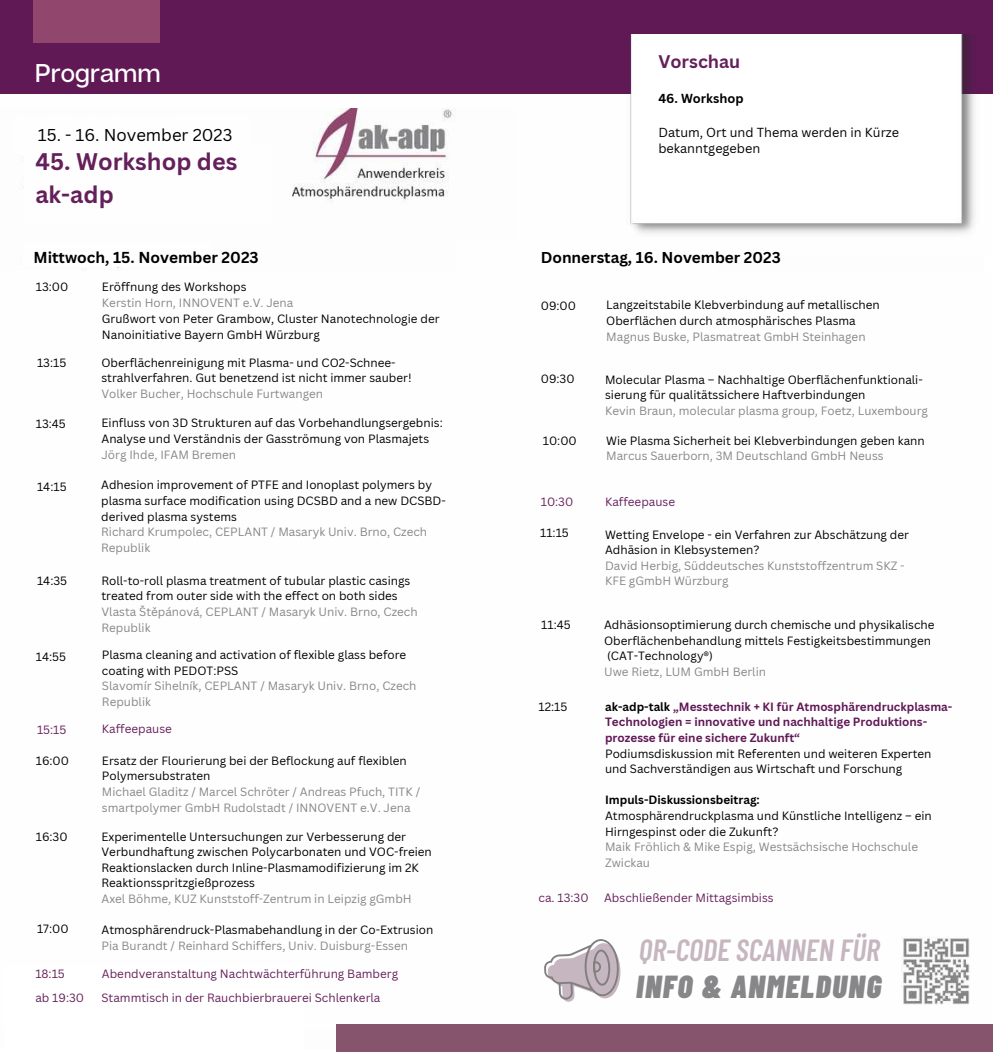
<style>
.page{position:relative;width:993px;height:1052px;background:#fff}
.page>*{position:absolute;margin:0;border:0;box-sizing:border-box;transform-origin:0 0}
.t1{font:italic 900 31.85px "Barlow Condensed";letter-spacing:.045em;color:#878789}
.t2{font:italic 600 30.45px "Barlow Condensed";color:#c6b6bf}
.t3{font:500 25.72px "Articulat CF";color:#fff}
.t4{font:700 23.45px/32.6px "Canva Sans";color:#64205a}
.t5{font:700 17.85px "Canva Sans";color:#64205a}
.t6{font:16.62px "Canva Sans";color:#000}
.t7{font:700 15.4px "Canva Sans";color:#000}
.t8{font:700 15.22px "Canva Sans";color:#000}
.t9{font:12.78px/17px "Canva Sans";color:#000}
.t10{font:700 12.78px "Canva Sans";color:#000}
.t11{font:11.72px/15.6px "Canva Sans";color:#000}
.t12{font:11.72px/15.6px "Canva Sans";color:#878789}
.t13{font:11.72px "Canva Sans";color:#64205a}
.t14{font:700 11.72px/15.6px "Canva Sans";color:#601955}
.t15{font:700 11.72px "Canva Sans";color:#000}
.s1{color:#000}
</style>
<div class="page">
<img style="left:21px;top:108px;width:434px;height:163px">
<div style="left:24px;top:144px;width:247px;height:78px;background:#fffeff"></div>
<div style="left:14px;top:115px;width:236px;height:38px;background:#fefefe"></div>
<div style="left:24px;top:242px;width:188px;height:24px;background:#fffeff"></div>
<div style="left:336px;top:1023px;width:656px;height:28px;background:#86556d"></div>
<div style="left:0;top:0;width:992px;height:93px;background:#601955"></div>
<div style="left:33px;top:0;width:127px;height:43px;background:#91476d"></div>
<img style="left:626px;top:35px;width:353px;height:199px">
<svg style="left:544px;top:939px;width:76px;height:62px"></svg>
<img style="left:901px;top:936px;width:69px;height:69px">
<h3 class="t3" style="left:35px;top:57px;width:127px">Programm</h3>
<h3 class="t6" style="left:38px;top:123px;width:196px">15. - 16. November 2023</h3>
<h3 class="t4" style="left:35px;top:145px;width:203px">45. Workshop des ak-adp</h3>
<h3 class="t7" style="left:33px;top:246px;width:227px">Mittwoch, 15. November 2023</h3>
<p class="t11" style="left:36px;top:278px;width:34px">13:00</p>
<p class="t11" style="left:102px;top:278px;width:146px">Eröffnung des Workshops</p>
<p class="t12" style="left:102px;top:294px;width:193px">Kerstin Horn, INNOVENT e.V. Jena</p>
<p class="t11" style="left:37px;top:354px;width:31px">13:15</p>
<p class="t11" style="left:36px;top:415px;width:32px">13:45</p>
<p class="t11" style="left:37px;top:478px;width:31px">14:15</p>
<p class="t11" style="left:37px;top:572px;width:32px">14:35</p>
<p class="t11" style="left:36px;top:648px;width:32px">14:55</p>
<p class="t13" style="left:37px;top:721px;width:31px">15:15</p>
<p class="t11" style="left:36px;top:752px;width:35px">16:00</p>
<p class="t11" style="left:36px;top:828px;width:33px">16:30</p>
<p class="t11" style="left:37px;top:920px;width:33px">17:00</p>
<p class="t11" style="left:102px;top:311px;width:339px">Grußwort von Peter Grambow, Cluster Nanotechnologie der<br>Nanoinitiative Bayern GmbH Würzburg</p>
<p class="t11" style="left:101px;top:354px;width:311px">Oberflächenreinigung mit Plasma- und CO2-Schnee&shy;strahlverfahren. Gut benetzend ist nicht immer sauber!</p>
<p class="t12" style="left:101px;top:385px;width:223px">Volker Bucher, Hochschule Furtwangen</p>
<p class="t11" style="left:101px;top:415px;width:342px">Einfluss von 3D Strukturen auf das Vorbehandlungsergebnis:<br>Analyse und Verständnis der Gasströmung von Plasmajets</p>
<p class="t12" style="left:101px;top:446px;width:136px">Jörg Ihde, IFAM Bremen</p>
<p class="t11" style="left:101px;top:477px;width:346px">Adhesion improvement of PTFE and Ionoplast polymers by plasma surface modification using DCSBD and a new DCSBD&shy;derived plasma systems</p>
<p class="t12" style="left:101px;top:523px;width:327px">Richard Krumpolec, CEPLANT / Masaryk Univ. Brno, Czech<br>Republik</p>
<p class="t11" style="left:101px;top:572px;width:310px">Roll-to-roll plasma treatment of tubular plastic casings treated from outer side with the effect on both sides</p>
<p class="t12" style="left:101px;top:603px;width:318px">Vlasta Štěpánová, CEPLANT / Masaryk Univ. Brno, Czech<br>Republik</p>
<p class="t11" style="left:102px;top:646px;width:306px">Plasma cleaning and activation of flexible glass before coating with PEDOT:PSS</p>
<p class="t12" style="left:102px;top:677px;width:316px">Slavomír Sihelník, CEPLANT / Masaryk Univ. Brno, Czech<br>Republik</p>
<p class="t13" style="left:102px;top:720px;width:71px">Kaffeepause</p>
<p class="t11" style="left:102px;top:752px;width:306px">Ersatz der Flourierung bei der Beflockung auf flexiblen<br>Polymersubstraten</p>
<p class="t12" style="left:102px;top:783px;width:320px">Michael Gladitz / Marcel Schröter / Andreas Pfuch, TITK / smartpolymer GmbH Rudolstadt / INNOVENT e.V. Jena</p>
<p class="t11" style="left:101px;top:828px;width:332px">Experimentelle Untersuchungen zur Verbesserung der Verbundhaftung zwischen Polycarbonaten und VOC-freien Reaktionslacken durch Inline-Plasmamodifizierung im 2K Reaktionsspritzgießprozess</p>
<p class="t12" style="left:101px;top:890px;width:311px">Axel Böhme, KUZ Kunststoff-Zentrum in Leipzig gGmbH</p>
<p class="t11" style="left:101px;top:921px;width:333px">Atmosphärendruck-Plasmabehandlung in der Co-Extrusion</p>
<p class="t12" style="left:101px;top:937px;width:308px">Pia Burandt / Reinhard Schiffers, Univ. Duisburg-Essen</p>
<p class="t13" style="left:35px;top:965px;width:31px">18:15</p>
<p class="t13" style="left:102px;top:965px;width:297px">Abendveranstaltung Nachtwächterführung Bamberg</p>
<p class="t13" style="left:35px;top:989px;width:50px">ab 19:30</p>
<p class="t13" style="left:101px;top:989px;width:280px">Stammtisch in der Rauchbierbrauerei Schlenkerla</p>
<h3 class="t5" style="left:658px;top:49px;width:83px">Vorschau</h3>
<p class="t10" style="left:658px;top:89px;width:87px">46. Workshop</p>
<p class="t9" style="left:658px;top:123px;width:242px">Datum, Ort und Thema werden in Kürze bekanntgegeben</p>
<p class="t8" style="left:540px;top:246px;width:241px">Donnerstag, 16. November 2023</p>
<p class="t11" style="left:606px;top:297px;width:275px">Langzeitstabile Klebverbindung auf metallischen<br>Oberflächen durch atmosphärisches Plasma</p>
<p class="t12" style="left:606px;top:328px;width:261px">Magnus Buske, Plasmatreat GmbH Steinhagen</p>
<p class="t11" style="left:540px;top:297px;width:37px">09:00</p>
<p class="t11" style="left:540px;top:370px;width:35px">09:30</p>
<p class="t11" style="left:542px;top:432px;width:35px">10:00</p>
<p class="t13" style="left:540px;top:493px;width:34px">10:30</p>
<p class="t11" style="left:605px;top:371px;width:319px">Molecular Plasma – Nachhaltige Oberflächenfunktionali&shy;sierung für qualitätssichere Haftverbindungen</p>
<p class="t12" style="left:605px;top:402px;width:324px">Kevin Braun, molecular plasma group, Foetz, Luxembourg</p>
<p class="t11" style="left:606px;top:432px;width:320px">Wie Plasma Sicherheit bei Klebverbindungen geben kann</p>
<p class="t12" style="left:606px;top:448px;width:279px">Marcus Sauerborn, 3M Deutschland GmbH Neuss</p>
<p class="t13" style="left:605px;top:493px;width:71px">Kaffeepause</p>
<p class="t11" style="left:540px;top:524px;width:30px">11:15</p>
<p class="t11" style="left:605px;top:526px;width:305px">Wetting Envelope - ein Verfahren zur Abschätzung der<br>Adhäsion in Klebsystemen?</p>
<p class="t12" style="left:605px;top:557px;width:301px">David Herbig, Süddeutsches Kunststoffzentrum SKZ -<br>KFE gGmbH Würzburg</p>
<p class="t11" style="left:541px;top:616px;width:31px">11:45</p>
<p class="t11" style="left:604px;top:616px;width:332px">Adhäsionsoptimierung durch chemische und physikalische<br>Oberflächenbehandlung mittels Festigkeitsbestimmungen (CAT-Technology®)</p>
<p class="t12" style="left:604px;top:663px;width:163px">Uwe Rietz, LUM GmbH Berlin</p>
<p class="t11" style="left:538px;top:698px;width:30px">12:15</p>
<p class="t14" style="left:605px;top:698px;width:349px"><span class="s1">ak-adp-talk</span> „Messtechnik + KI für Atmosphärendruckplasma-<br>Technologien = innovative und nachhaltige Produktions&shy;prozesse für eine sichere Zukunft“</p>
<p class="t11" style="left:605px;top:745px;width:328px">Podiumsdiskussion mit Referenten und weiteren Experten und Sachverständigen aus Wirtschaft und Forschung</p>
<p class="t15" style="left:605px;top:791px;width:156px">Impuls-Diskussionsbeitrag:</p>
<p class="t11" style="left:605px;top:807px;width:328px">Atmosphärendruckplasma und Künstliche Intelligenz – ein<br>Hirngespinst oder die Zukunft?</p>
<p class="t12" style="left:605px;top:838px;width:314px">Maik Fröhlich &amp; Mike Espig, Westsächsische Hochschule<br>Zwickau</p>
<p class="t13" style="left:538px;top:889px;width:52px">ca. 13:30</p>
<p class="t13" style="left:604px;top:889px;width:171px">Abschließender Mittagsimbiss</p>
<h2 class="t2" style="left:638px;top:930px;width:242px">QR-CODE SCANNEN FÜR</h2>
<h1 class="t1" style="left:636px;top:965px;width:246px">INFO &amp; ANMELDUNG</h1>
</div>
